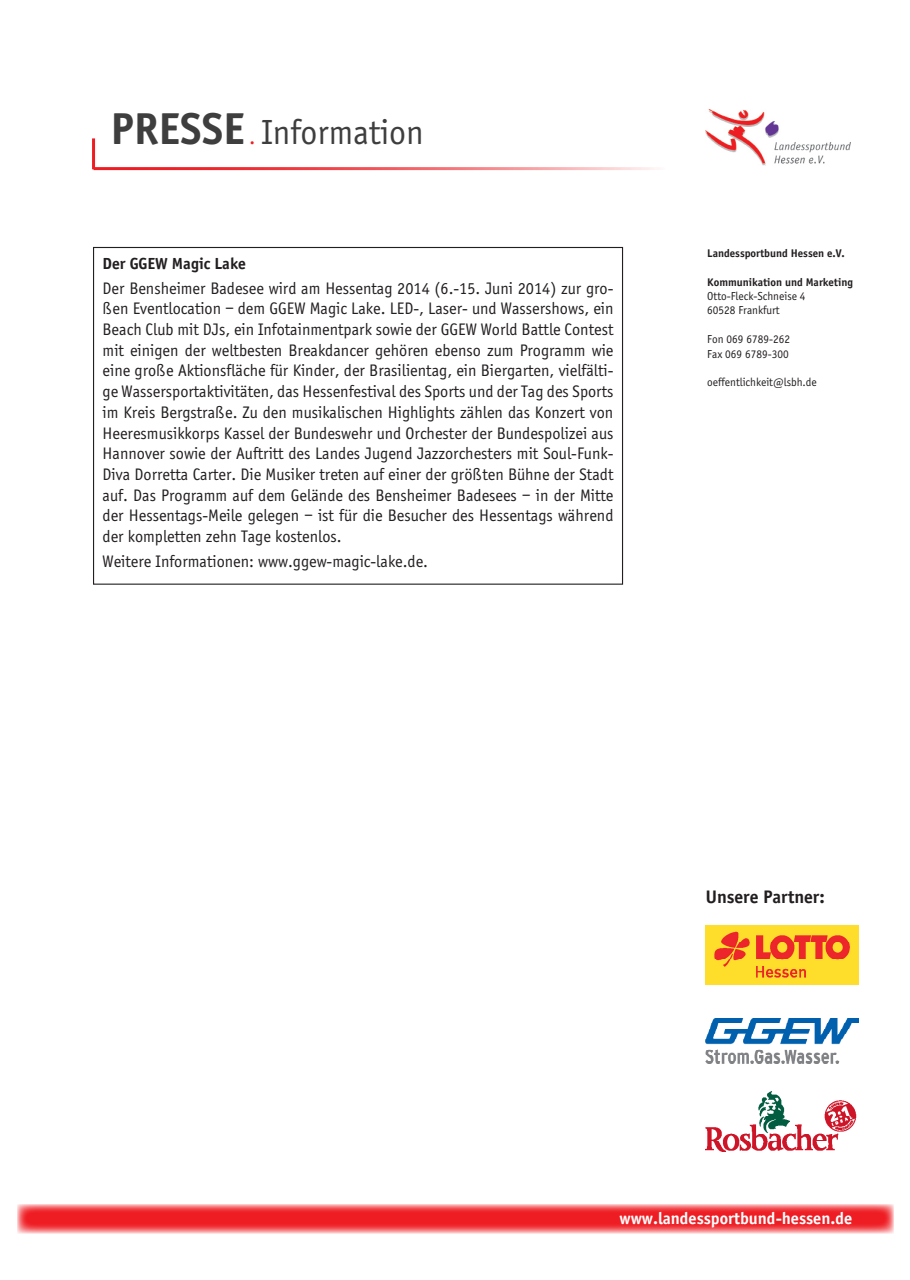
<style>
.page{position:relative;width:910px;height:1280px;background:#fff}
.page>*{position:absolute;margin:0;border:0;box-sizing:border-box;transform-origin:0 0}
.t1{font:36px "Sportiv";color:#3e3e3f}
.t2{font:700 19.5px "Sportiv";color:#231f20}
.t3{font:700 18px "Sportiv";color:#fff}
.t4{font:17.25px/20.7px "Sportiv";color:#231f20;text-align:justify}
.t5{font:700 17.25px "Sportiv";color:#231f20}
.t6{font:12px/14.4px "Sportiv";color:#231f20}
.t7{font:700 12px "Sportiv";color:#231f20}
.s1{font-weight:700;font-size:48px}
.s2{font-size:22.5px;color:#ee1d23}
</style>
<div class="page">
<img style="left:706px;top:925px;width:153px;height:59px">
<img style="left:706px;top:110px;width:145px;height:55px">
<hr style="left:94px;top:167px;width:571px;height:3px;background:#ee1d23">
<hr style="left:92px;top:138px;width:3px;height:31px;background:#ee1d23">
<svg style="left:17px;top:1204px;width:877px;height:29px;background:#f1484d"></svg>
<img style="left:706px;top:1018px;width:153px;height:45px">
<img style="left:706px;top:1091px;width:151px;height:60px">
<h1 class="t1" style="left:111px;top:112px;width:315px"><span class="s1">PRESSE</span> <span class="s2">.</span> Information</h1>
<p class="t5" style="left:103px;top:253px;width:145px">Der GGEW Magic Lake</p>
<p class="t4" style="left:103px;top:278px;width:512px">Der Bensheimer Badesee wird am Hessentag 2014 (6.-15. Juni 2014) zur gro&shy;ßen Eventlocation – dem GGEW Magic Lake. LED-, Laser- und Wassershows, ein Beach Club mit DJs, ein Infotainmentpark sowie der GGEW World Battle Contest mit einigen der weltbesten Breakdancer gehören ebenso zum Programm wie eine große Aktionsfläche für Kinder, der Brasilientag, ein Biergarten, vielfälti&shy;ge Wassersportaktivitäten, das Hessenfestival des Sports und der Tag des Sports im Kreis Bergstraße. Zu den musikalischen Highlights zählen das Konzert von Heeresmusikkorps Kassel der Bundeswehr und Orchester der Bundespolizei aus Hannover sowie der Auftritt des Landes Jugend Jazzorchesters mit Soul-Funk-Diva Dorretta Carter. Die Musiker treten auf einer der größten Bühne der Stadt auf. Das Programm auf dem Gelände des Bensheimer Badesees – in der Mitte der Hessentags-Meile gelegen – ist für die Besucher des Hessentags während der kompletten zehn Tage kostenlos.</p>
<p class="t4" style="left:103px;top:551px;width:327px">Weitere Informationen: www.ggew-magic-lake.de.</p>
<p class="t7" style="left:707px;top:246px;width:139px">Landessportbund Hessen e.V.</p>
<p class="t7" style="left:707px;top:275px;width:147px">Kommunikation und Marketing</p>
<p class="t6" style="left:707px;top:289px;width:100px">Otto-Fleck-Schneise 4<br>60528 Frankfurt</p>
<p class="t6" style="left:707px;top:332px;width:84px">Fon 069 6789-262<br>Fax 069 6789-300</p>
<p class="t6" style="left:707px;top:375px;width:111px">oeffentlichkeit@lsbh.de</p>
<p class="t2" style="left:706px;top:885px;width:120px">Unsere Partner:</p>
<p class="t3" style="left:620px;top:1208px;width:234px">www.landessportbund-hessen.de</p>
</div>
